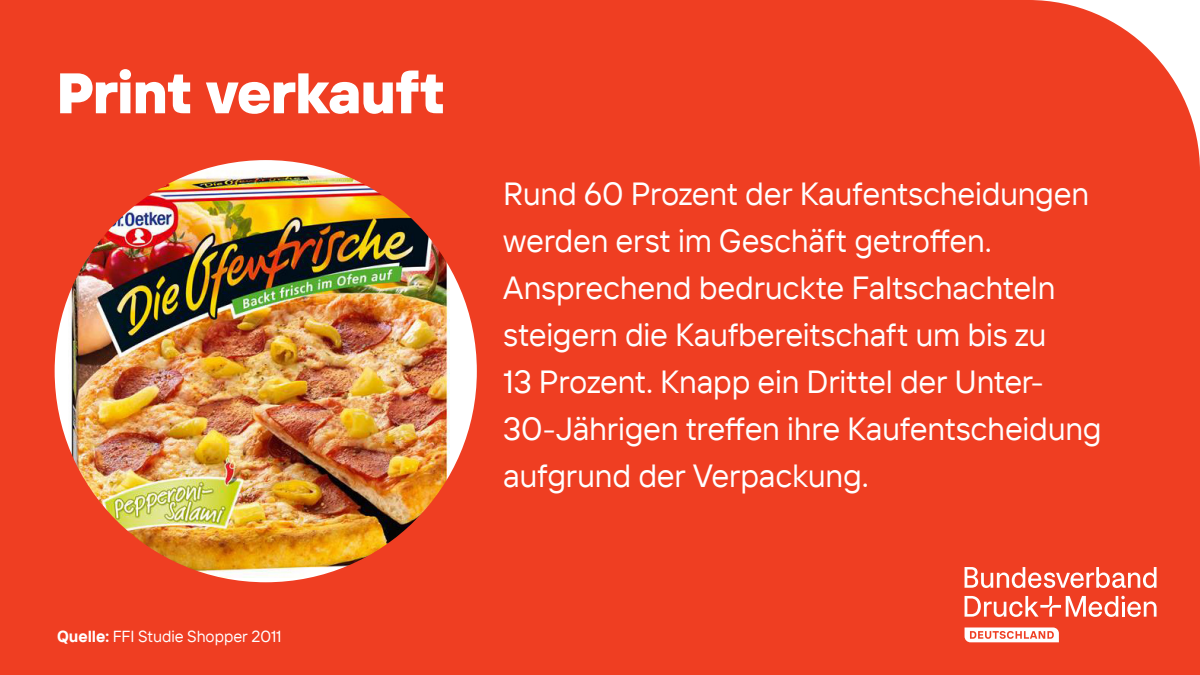
<style>
.page{position:relative;width:1200px;height:675px;background:#fff}
.page>*{position:absolute;margin:0;border:0;box-sizing:border-box;transform-origin:0 0}
.t1{font:900 57px "TT Interphases Pro";letter-spacing:-.015em;color:#fff}
.t2{font:32px/47px "TT Interphases Pro";letter-spacing:-.01em;color:#fff}
.t3{font:16px "TT Interphases Pro";letter-spacing:-.005em;color:#fff}
.s1{font-weight:700}
</style>
<div class="page">
<img style="left:0;top:0;width:1200px;height:675px">
<svg style="left:965px;top:567px;width:192px;height:21px"></svg>
<svg style="left:965px;top:596px;width:192px;height:21px"></svg>
<svg style="left:965px;top:627px;width:94px;height:15px"></svg>
<h1 class="t1" style="left:57px;top:55px;width:390px">Print verkauft</h1>
<p class="t3" style="left:57px;top:626px;width:226px"><span class="s1">Quelle:</span> FFI Studie Shopper 2011</p>
<p class="t2" style="left:503px;top:170px;width:600px">Rund 60 Prozent der Kaufentscheidungen werden erst im Geschäft getroffen.<br>Ansprechend bedruckte Faltschachteln steigern die Kaufbereitschaft um bis zu<br>13 Prozent. Knapp ein Drittel der Unter-30-Jährigen treffen ihre Kaufentscheidung aufgrund der Verpackung.</p>
</div>
